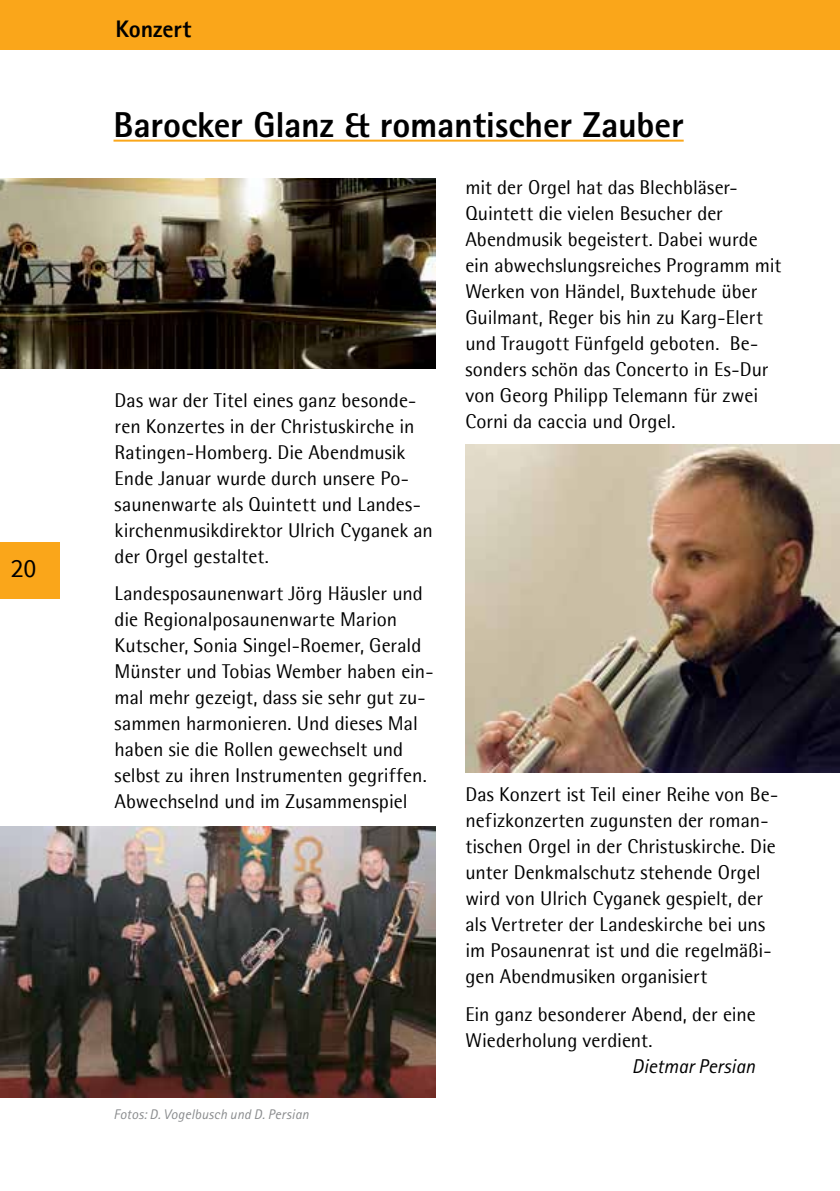
<style>
.page{position:relative;width:840px;height:1191px;background:#fff}
.page>*{position:absolute;margin:0;border:0;box-sizing:border-box;transform-origin:0 0}
.t1{font:800 36px "Rotis Sans Serif Std";letter-spacing:-.005em;color:#000}
.t2{font:26px "Source Sans Pro";color:#000}
.t3{font:800 24px "Agfa Rotis Sans Serif";letter-spacing:-.005em;color:#000}
.t4{font:20px/26px "Agfa Rotis Semisans";color:#000}
.t5{font:italic 20px "Rotis Sans Serif Std";letter-spacing:-.005em;color:#000}
.t6{font:italic 14px "Rotis Sans Serif Std";letter-spacing:.01em;color:#8a8c8e}
</style>
<div class="page">
<div style="left:0;top:0;width:839px;height:50px;background:#faa61a"></div>
<div style="left:0;top:542px;width:60px;height:56px;background:#faa61a"></div>
<img style="left:0;top:826px;width:435px;height:271px">
<hr style="left:113px;top:140px;width:570px;height:2px;background:#faa61a">
<img style="left:0;top:178px;width:435px;height:191px">
<img style="left:465px;top:444px;width:374px;height:328px">
<h2 class="t2" style="left:11px;top:552px;width:27px">20</h2>
<p class="t3" style="left:115px;top:13px;width:77px">Konzert</p>
<h1 class="t1" style="left:113px;top:101px;width:571px">Barocker Glanz &amp; romantischer Zauber</h1>
<p class="t4" style="left:115px;top:387px;width:320px">Das war der Titel eines ganz besonde&shy;ren Konzertes in der Christuskirche in Ratingen-Homberg. Die Abendmusik Ende Januar wurde durch unsere Po&shy;saunenwarte als Quintett und Landes&shy;kirchenmusikdirektor Ulrich Cyganek an der Orgel gestaltet.</p>
<p class="t4" style="left:115px;top:580px;width:320px">Landesposaunenwart Jörg Häusler und die Regionalposaunenwarte Marion Kutscher, Sonia Singel-Roemer, Gerald Münster und Tobias Wember haben ein&shy;mal mehr gezeigt, dass sie sehr gut zu&shy;sammen harmonieren. Und dieses Mal haben sie die Rollen gewechselt und selbst zu ihren Instrumenten gegriffen.<br>Abwechselnd und im Zusammenspiel</p>
<p class="t6" style="left:113px;top:1106px;width:197px">Fotos: D. Vogelbusch und D. Persian</p>
<p class="t4" style="left:465px;top:174px;width:317px">mit der Orgel hat das Blechbläser-Quintett die vielen Besucher der Abendmusik begeistert. Dabei wurde ein abwechslungsreiches Programm mit Werken von Händel, Buxtehude über Guilmant, Reger bis hin zu Karg-Elert und Traugott Fünfgeld geboten. Be&shy;sonders schön das Concerto in Es-Dur von Georg Philipp Telemann für zwei Corni da caccia und Orgel.</p>
<p class="t4" style="left:465px;top:781px;width:314px">Das Konzert ist Teil einer Reihe von Be&shy;nefizkonzerten zugunsten der roman&shy;tischen Orgel in der Christuskirche. Die unter Denkmalschutz stehende Orgel wird von Ulrich Cyganek gespielt, der als Vertreter der Landeskirche bei uns im Posaunenrat ist und die regelmäßi&shy;gen Abendmusiken organisiert</p>
<p class="t4" style="left:465px;top:1000px;width:292px">Ein ganz besonderer Abend, der eine<br>Wiederholung verdient.</p>
<p class="t5" style="left:631px;top:1054px;width:125px">Dietmar Persian</p>
</div>
